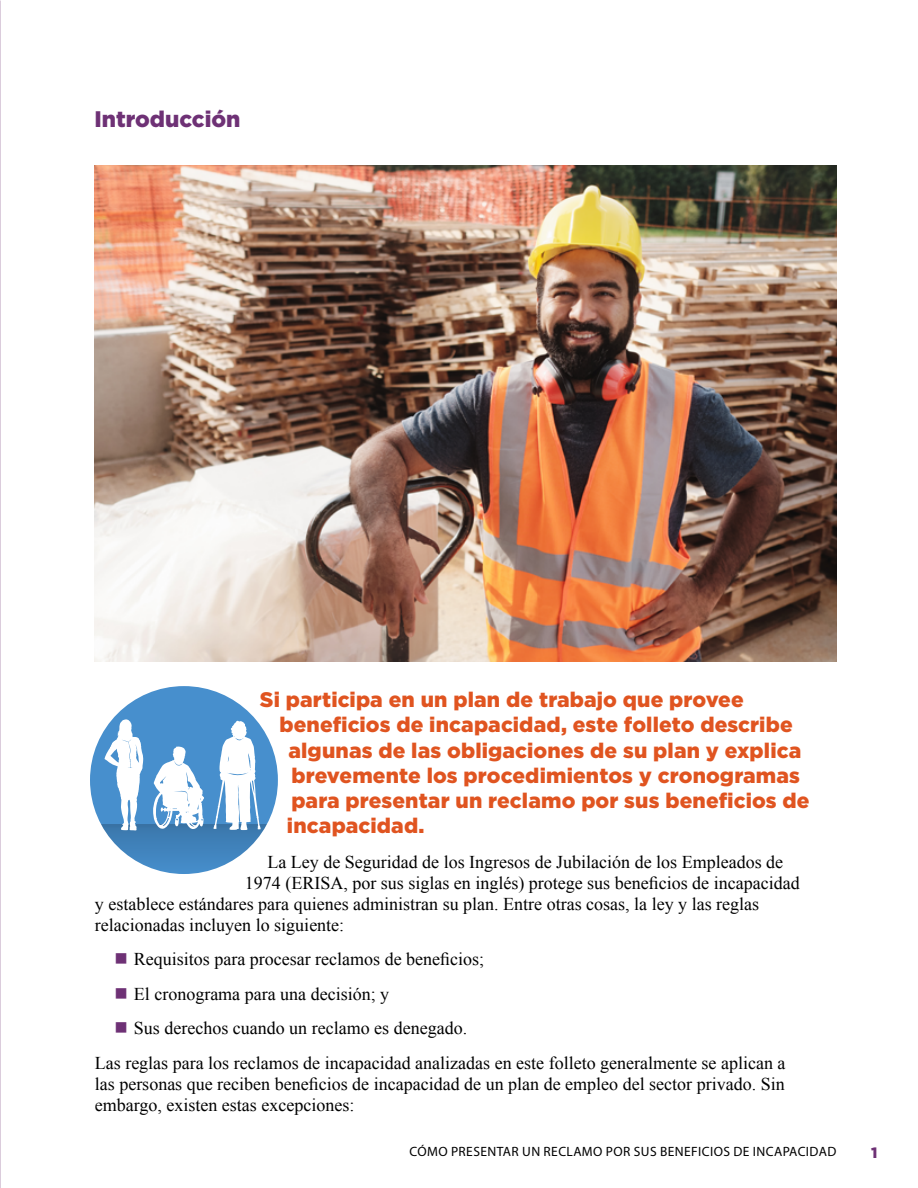
<style>
.page{position:relative;width:918px;height:1188px;background:#fff}
.page>*{position:absolute;margin:0;border:0;box-sizing:border-box;transform-origin:0 0}
.t1{font:900 22.5px "Gotham";color:#6e3175}
.t2{font:900 21px "Gotham";letter-spacing:.005em;color:#e05420}
.t3{font:18px/21px "Times New Roman";color:#000;text-align:justify}
.t4{font:900 15px "Gotham";color:#6e3175}
.t5{font:13.5px "Myriad Pro";letter-spacing:.03em;color:#000}
.s1{color:#6e3175}
</style>
<div class="page">
<img style="left:94px;top:165px;width:743px;height:497px">
<div style="left:90px;top:686px;width:188px;height:188px;background:#478fcd;border-radius:94px"></div>
<svg style="left:101px;top:825px;width:166px;height:49px"></svg>
<svg style="left:153px;top:746px;width:51px;height:83px"></svg>
<svg style="left:104px;top:719px;width:39px;height:111px"></svg>
<svg style="left:214px;top:720px;width:47px;height:110px"></svg>
<h2 class="t1" style="left:94px;top:104px;width:148px">Introducción</h2>
<h3 class="t2" style="left:260px;top:685px;width:485px">Si participa en un plan de trabajo que provee</h3>
<h3 class="t2" style="left:279px;top:710px;width:515px">beneficios de incapacidad, este folleto describe</h3>
<h3 class="t2" style="left:288px;top:736px;width:515px">algunas de las obligaciones de su plan y explica</h3>
<h3 class="t2" style="left:291px;top:761px;width:510px">brevemente los procedimientos y cronogramas</h3>
<h3 class="t2" style="left:291px;top:786px;width:520px">para presentar un reclamo por sus beneficios de</h3>
<h3 class="t2" style="left:287px;top:811px;width:139px">incapacidad.</h3>
<p class="t3" style="left:267px;top:851px;width:517px">La Ley de Seguridad de los Ingresos de Jubilación de los Empleados de</p>
<p class="t3" style="left:245px;top:872px;width:556px">1974 (ERISA, por sus siglas en inglés) protege sus beneficios de incapacidad</p>
<p class="t3" style="left:95px;top:893px;width:666px">y establece estándares para quienes administran su plan. Entre otras cosas, la ley y las reglas</p>
<p class="t3" style="left:95px;top:914px;width:251px">relacionadas incluyen lo siguiente:</p>
<p class="t3" style="left:114px;top:948px;width:371px"><span class="s1">■</span> Requisitos para procesar reclamos de beneficios;</p>
<p class="t3" style="left:114px;top:983px;width:276px"><span class="s1">■</span> El cronograma para una decisión; y</p>
<p class="t3" style="left:114px;top:1017px;width:354px"><span class="s1">■</span> Sus derechos cuando un reclamo es denegado.</p>
<p class="t3" style="left:95px;top:1052px;width:692px">Las reglas para los reclamos de incapacidad analizadas en este folleto generalmente se aplican a las personas que reciben beneficios de incapacidad de un plan de empleo del sector privado. Sin embargo, existen estas excepciones:</p>
<p class="t5" style="left:409px;top:1143px;width:429px">CÓMO PRESENTAR UN RECLAMO POR SUS BENEFICIOS DE INCAPACIDAD</p>
<p class="t4" style="left:871px;top:1142px;width:8px">1</p>
</div>
